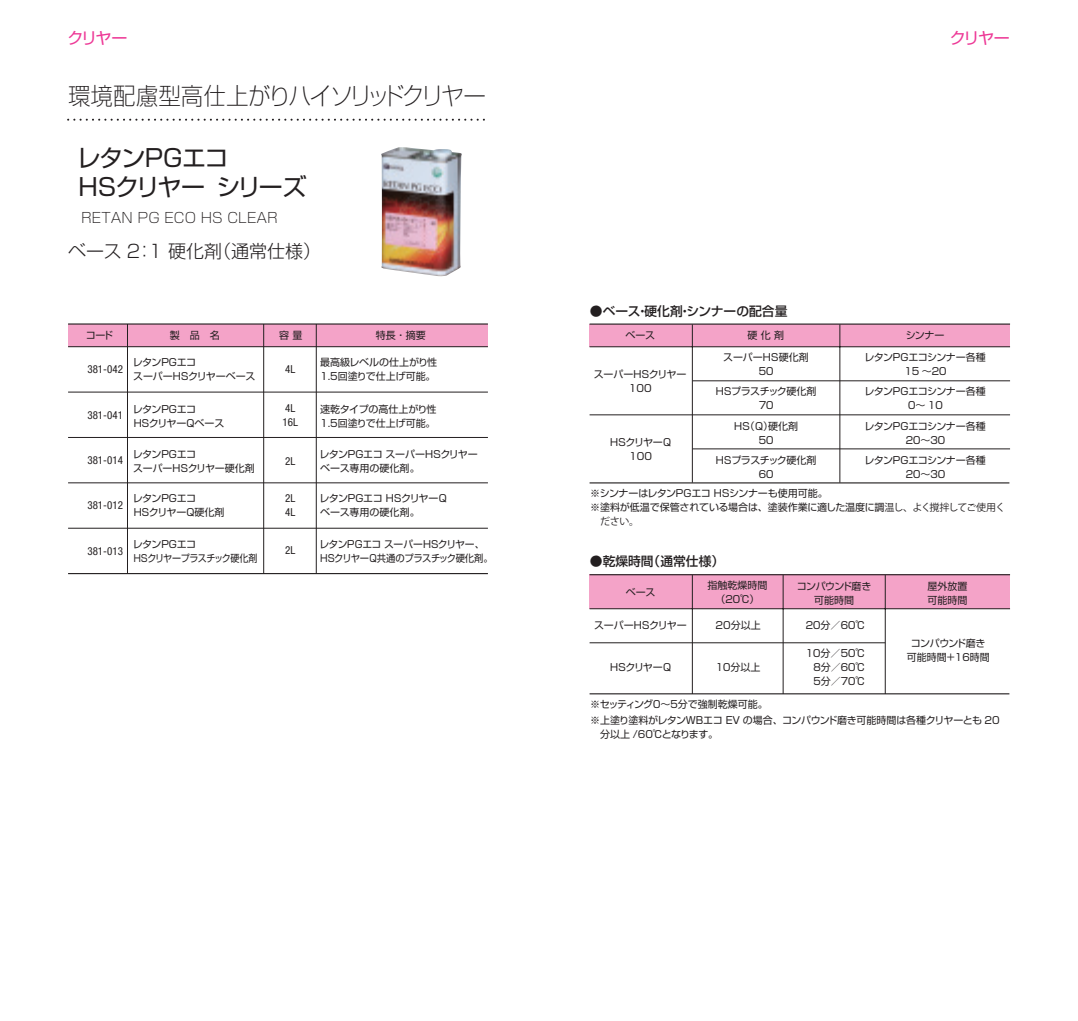
<style>
.page{position:relative;width:1078px;height:1021px;background:#fff}
.page>*{position:absolute;margin:0;border:0;box-sizing:border-box;transform-origin:0 0}
.t1{font:24px "Shin Go Pr 6 Ex Light 90 pv RKSJ H";letter-spacing:-.06em;color:#231f20;scale:.94 1}
.t2{font:24px/28.4px "Shin Go Pr 6 Regular 90 pv RKSJ H";letter-spacing:-.1em;color:#231f20}
.t3{font:18px "Shin Go Pr 6 Light 90 pv RKSJ H";color:#231f20}
.t4{font:16px "Shin Go Pro Regular 90 pv RKSJ H";letter-spacing:-.1em;color:#ed3896}
.t5{font:14px "Shin Go Pr 6 Ex Light 90 pv RKSJ H";letter-spacing:-.27em;color:#231f20}
.t6{font:12.8px "Shin Go Pr 6 Medium 90 pv RKSJ H";color:#231f20}
.t7{font:condensed 11px/14.2px "Helvetica Neue LT Std";color:#231f20}
.t8{font:10px/14.2px "Shin Go Pr 6 Regular 90 pv RKSJ H";letter-spacing:-.045em;color:#231f20;text-align:center}
.t9{font:10px/14px "Shin Go Pr 6 Regular 90 pv RKSJ H";letter-spacing:-.07em;color:#231f20}
.t10{font:10px/13.4px "Shin Go Pr 6 Regular 90 pv RKSJ H";letter-spacing:-.025em;color:#231f20}
.t11{font:10px/14px "Shin Go Pr 6 Regular 90 pv RKSJ H";letter-spacing:-.095em;color:#231f20}
.t12{font:10px/14px "Shin Go Pr 6 Regular 90 pv RKSJ H";letter-spacing:-.005em;color:#231f20}
.t13{font:10px/14px "Shin Go Pr 6 Regular 90 pv RKSJ H";letter-spacing:-.065em;color:#231f20}
.t14{font:10px/14.2px "Shin Go Pr 6 Regular 90 pv RKSJ H";color:#231f20}
.t15{font:10px "Shin Go Pr 6 Regular 90 pv RKSJ H";letter-spacing:-.12em;color:#231f20}
.t16{font:10px "Koz Go Pro Regular 90 pv RKSJ H";color:#231f20}
.s1{font-family:"Koz Go Pro Regular 90 pv RKSJ H"}
</style>
<div class="page">
<svg style="left:67px;top:118px;width:944px;height:577px"></svg>
<h3 class="t4" style="left:67px;top:25px;width:61px">クリヤー</h3>
<h3 class="t4" style="left:949px;top:25px;width:61px">クリヤー</h3>
<h1 class="t1" style="left:68px;top:76px;width:446px">環境配慮型高仕上がりハイソリッドクリヤー</h1>
<h1 class="t2" style="left:76px;top:142px;width:232px">レタンＰＧエコ<br>ＨＳクリヤーシリーズ</h1>
<h3 class="t5" style="left:79px;top:206px;width:201px">ＲＥＴＡＮ ＰＧ ＥＣＯ ＨＳ ＣＬＥＡＲ</h3>
<h2 class="t3" style="left:68px;top:236px;width:254px">ベース ２：１ 硬化剤（通常仕様）</h2>
<p class="t8" style="left:86px;top:327px;width:29px">コード</p>
<p class="t8" style="left:170px;top:327px;width:51px">製　品　名</p>
<p class="t8" style="left:279px;top:327px;width:25px">容 量</p>
<p class="t8" style="left:376px;top:327px;width:51px">特長・摘要</p>
<p class="t12" style="left:320px;top:355px;width:118px">最高級レベルの仕上がり性<br>1.5回塗りで仕上げ可能。</p>
<p class="t12" style="left:320px;top:401px;width:118px">速乾タイプの高仕上がり性<br>1.5回塗りで仕上げ可能。</p>
<p class="t8" style="left:319px;top:446px;width:160px;text-align:left">レタンＰＧエコ スーパーＨＳクリヤーベース専用の硬化剤。</p>
<p class="t13" style="left:319px;top:490px;width:130px">レタンＰＧエコ ＨＳクリヤーＱベース専用の硬化剤。</p>
<p class="t8" style="left:319px;top:536px;width:175px;text-align:left">レタンＰＧエコ スーパーHSクリヤー、<br>HSクリヤーＱ共通のプラスチック硬化剤。</p>
<p class="t9" style="left:133px;top:355px;width:124px">レタンＰＧエコ<br>スーパーＨＳクリヤーベース</p>
<p class="t7" style="left:285px;top:361px;width:12px">4L</p>
<p class="t7" style="left:282px;top:401px;width:17px">4L<br>16L</p>
<p class="t7" style="left:87px;top:362px;width:37px">381-042</p>
<p class="t7" style="left:87px;top:407px;width:37px">381-041</p>
<p class="t7" style="left:87px;top:453px;width:37px">381-014</p>
<p class="t7" style="left:87px;top:498px;width:37px">381-012</p>
<p class="t7" style="left:87px;top:543px;width:37px">381-013</p>
<p class="t11" style="left:133px;top:401px;width:93px">レタンＰＧエコ<br>ＨＳクリヤーＱベース</p>
<p class="t9" style="left:133px;top:446px;width:123px">レタンＰＧエコ<br>スーパーＨＳクリヤー硬化剤</p>
<p class="t7" style="left:285px;top:453px;width:12px">2L</p>
<p class="t7" style="left:285px;top:490px;width:12px">2L<br>4L</p>
<p class="t7" style="left:285px;top:543px;width:12px">2L</p>
<p class="t11" style="left:133px;top:490px;width:93px">レタンＰＧエコ<br>ＨＳクリヤーＱ硬化剤</p>
<p class="t9" style="left:133px;top:536px;width:126px">レタンＰＧエコ<br>ＨＳクリヤープラスチック硬化剤</p>
<p class="t6" style="left:589px;top:300px;width:199px">●ベース・硬化剤・シンナーの配合量</p>
<p class="t8" style="left:625px;top:327px;width:31px">ベース</p>
<p class="t8" style="left:747px;top:327px;width:38px">硬 化 剤</p>
<p class="t8" style="left:905px;top:327px;width:40px">シンナー</p>
<p class="t8" style="left:593px;top:366px;width:94px">スーパーＨＳクリヤー<br>100</p>
<p class="t8" style="left:723px;top:349px;width:87px">スーパーＨＳ硬化剤<br>５０</p>
<p class="t8" style="left:714px;top:383px;width:103px">ＨＳプラスチック硬化剤<br>7０</p>
<p class="t9" style="left:864px;top:349px;width:123px;text-align:center">レタンＰＧエコシンナー各種<br>１5 ～２０</p>
<p class="t13" style="left:864px;top:383px;width:123px;text-align:center">レタンＰＧエコシンナー各種<br>０～ 1０</p>
<p class="t8" style="left:733px;top:418px;width:66px">ＨＳ（Ｑ）硬化剤<br>５０</p>
<p class="t8" style="left:714px;top:452px;width:103px">ＨＳプラスチック硬化剤<br>６０</p>
<p class="t9" style="left:864px;top:418px;width:123px;text-align:center">レタンＰＧエコシンナー各種<br>２０～３０</p>
<p class="t9" style="left:864px;top:452px;width:123px;text-align:center">レタンＰＧエコシンナー各種<br>２０～３0</p>
<p class="t11" style="left:609px;top:434px;width:64px;text-align:center">ＨＳクリヤーＱ<br>100</p>
<p class="t10" style="left:590px;top:486px;width:417px">※シンナーはレタンＰＧエコ ＨＳシンナーも使用可能。<br>※塗料が低温で保管されている場合は、塗装作業に適した温度に調<span class="s1">温し、よく撹拌してご使用く</span></p>
<p class="t16" style="left:590px;top:514px;width:51px">　ださい。</p>
<p class="t6" style="left:589px;top:551px;width:136px">●乾燥時間（通常仕様）</p>
<p class="t14" style="left:707px;top:577px;width:62px;text-align:center">指触乾燥時間（２０℃）</p>
<p class="t8" style="left:625px;top:584px;width:31px">ベース</p>
<p class="t8" style="left:796px;top:578px;width:76px">コンパウンド磨き可能時間</p>
<p class="t14" style="left:927px;top:578px;width:42px">屋外放置可能時間</p>
<p class="t11" style="left:594px;top:617px;width:94px">スーパーＨＳクリヤー</p>
<p class="t8" style="left:715px;top:617px;width:47px">20分以上</p>
<p class="t8" style="left:804px;top:617px;width:62px">２０分／６０℃</p>
<p class="t15" style="left:609px;top:659px;width:64px">ＨＳクリヤーＱ</p>
<p class="t8" style="left:714px;top:659px;width:48px">１０分以上</p>
<p class="t8" style="left:590px;top:696px;width:179px">※セッティング０～５分で強制乾燥可能。</p>
<p class="t8" style="left:910px;top:635px;width:76px">コンパウンド磨き</p>
<p class="t8" style="left:804px;top:645px;width:62px">１０分／５０℃</p>
<p class="t14" style="left:906px;top:649px;width:84px">可能時間＋１６時間</p>
<p class="t8" style="left:811px;top:659px;width:55px;text-align:left">８分／６０℃<br>５分／７０℃</p>
<p class="t8" style="left:590px;top:712px;width:411px;text-align:left">※上塗り塗料がレタンWBエコ EV の場合、コンパウンド磨き可能時間は各種クリヤーとも 20　分以上 /60℃となります。</p>
</div>
